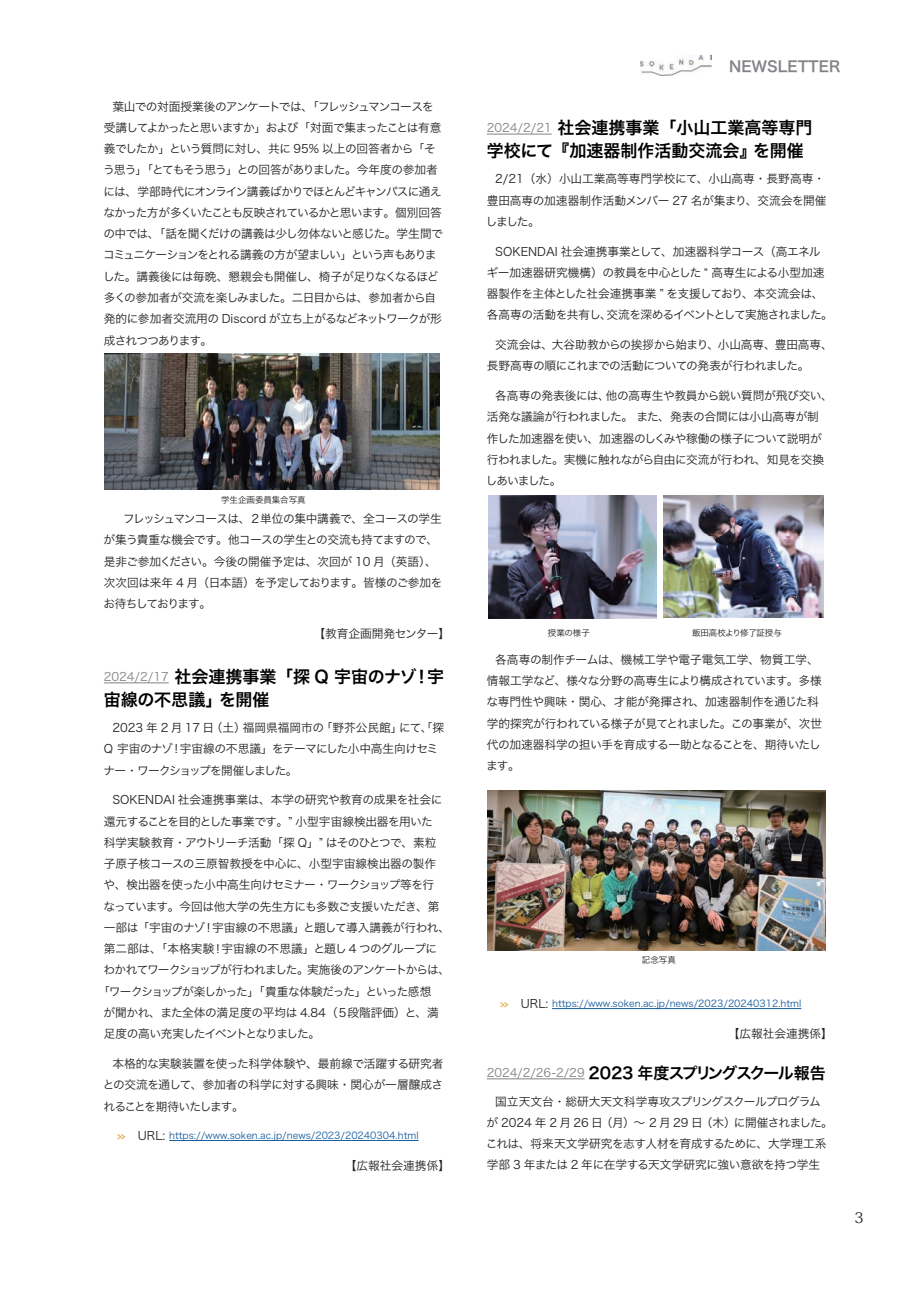
<style>
.page{position:relative;width:919px;height:1289px;background:#fff}
.page>*{position:absolute;margin:0;border:0;box-sizing:border-box;transform-origin:0 0}
.t1{font:16.95px/22.5px "Hira Kaku Pro N W6";color:#000}
.t2{font:15.9px "Hira Kaku Pro N W6";letter-spacing:-.055em;color:#000}
.t3{font:14.85px "Hira Kaku Pro N W6";color:#828487}
.t4{font:14.85px "Koz Min Pr 6 N";color:#231f20}
.t5{font:11.7px/21.3px "Hira Kaku Pro N W3";letter-spacing:-.04em;color:#231f20}
.t6{font:11.7px/21.3px "Hira Kaku Pro N W3";letter-spacing:-.07em;color:#231f20}
.t7{font:11.7px/21.3px "Hira Kaku Pro N W3";letter-spacing:-.005em;color:#231f20}
.t8{font:11.7px "Hira Kaku Pro N W3";color:#231f20}
.t9{font:11.7px "Hira Kaku Pro N W3";letter-spacing:-.075em;color:#231f20}
.t10{font:11.7px "Hira Kaku Pro N W3";letter-spacing:-.08em;color:#231f20}
.t11{font:11.7px "Hira Kaku Pro N W3";letter-spacing:-.06em;color:#231f20}
.t12{font:11.7px "Hira Kaku Pro N W3";letter-spacing:-.01em;color:#231f20}
.t13{font:11.7px "Hira Kaku Pro N W3";letter-spacing:-.09em;color:#231f20}
.t14{font:9.6px "Hira Kaku Pro W3";color:#175d9e}
.t15{font:8.55px "Hira Kaku Pro N W3";letter-spacing:-.02em;color:#231f20}
.t16{font:8.55px "Hira Kaku Pro N W3";color:#231f20}
.s1{font-family:"Hira Kaku Pro N W3";font-size:11.7px;color:#808285}
.s2{font-family:"Myriad Pro";font-size:12.75px;color:#daa93e}
.s3{font-family:"Hira Kaku Pro N W3";font-size:11.7px;color:#231f20}
</style>
<div class="page">
<img style="left:640px;top:56px;width:71px;height:20px">
<hr style="left:104px;top:682px;width:65px;height:1px;background:#808285">
<hr style="left:169px;top:1140px;width:249px;height:1px;background:#175d9e">
<hr style="left:486px;top:134px;width:65px;height:1px;background:#808285">
<hr style="left:552px;top:1008px;width:249px;height:1px;background:#175d9e">
<hr style="left:486px;top:1078px;width:98px;height:1px;background:#808285">
<img style="left:489px;top:495px;width:168px;height:124px">
<img style="left:663px;top:495px;width:160px;height:123px">
<img style="left:488px;top:790px;width:337px;height:160px">
<img style="left:104px;top:353px;width:335px;height:136px">
<p class="t6" style="left:103px;top:95px;width:341px;text-indent:9px">葉山での対面授業後のアンケートでは、「フレッシュマンコースを受講してよかったと思いますか」および「対面で集まったことは有意義でしたか」という質問に対し、共に 95% 以上の回答者から「そう思う」「とてもそう思う」との回答がありました。今年度の参加者には、学部時代にオンライン講義ばかりでほとんどキャンパスに通えなかった方が多くいたことも反映されているかと思います。個別回答の中では、「話を聞くだけの講義は少し勿体ないと感じた。学生間でコミュニケーションをとれる講義の方が望ましい」という声もありました。講義後には毎晩、懇親会も開催し、椅子が足りなくなるほど多くの参加者が交流を楽しみました。二日目からは、参加者から自発的に参加者交流用の Discord が立ち上がるなどネットワークが形成されつつあります。</p>
<p class="t16" style="left:221px;top:492px;width:86px">学生企画委員集合写真</p>
<p class="t5" style="left:103px;top:507px;width:340px;text-indent:9px">　フレッシュマンコースは、２単位の集中講義で、全コースの学生が集う貴重な機会です。他コースの学生との交流も持てますので、是非ご参加ください。今後の開催予定は、次回が 10 月（英語）、次次回は来年 4 月（日本語）を予定しております。皆様のご参加をお待ちしております。</p>
<p class="t8" style="left:313px;top:623px;width:138px">【教育企画開発センター】</p>
<h1 class="t1" style="left:104px;top:665px;width:342px"><span class="s1">2024/2/17</span> 社会連携事業「探 Q 宇宙のナゾ！宇宙線の不思議」を開催</h1>
<p class="t5" style="left:103px;top:716px;width:342px;text-indent:9px">2023 年 2 月 17 日（土）福岡県福岡市の「野芥公民館」にて、「探<br>Q 宇宙のナゾ！宇宙線の不思議」をテーマにした小中高生向けセミナー・ワークショップを開催しました。</p>
<p class="t8" style="left:112px;top:789px;width:331px">SOKENDAI 社会連携事業は、本学の研究や教育の成果を社会に</p>
<p class="t5" style="left:104px;top:809px;width:330px">還元することを目的とした事業です。” 小型宇宙線検出器を用いた</p>
<p class="t11" style="left:104px;top:832px;width:334px">科学実験教育・アウトリーチ活動「探 Q」” はそのひとつで、素粒</p>
<p class="t12" style="left:104px;top:853px;width:334px">子原子核コースの三原智教授を中心に、小型宇宙線検出器の製作</p>
<p class="t5" style="left:103px;top:873px;width:332px">や、検出器を使った小中高生向けセミナー・ワークショップ等を行</p>
<p class="t5" style="left:103px;top:894px;width:337px">なっています。今回は他大学の先生方にも多数ご支援いただき、第</p>
<p class="t5" style="left:104px;top:916px;width:348px">一部は「宇宙のナゾ！宇宙線の不思議」と題して導入講義が行われ、</p>
<p class="t5" style="left:104px;top:937px;width:335px">第二部は、「本格実験！宇宙線の不思議」と題し 4 つのグループに</p>
<p class="t9" style="left:104px;top:959px;width:348px">わかれてワークショップが行われました。実施後のアンケートからは、</p>
<p class="t10" style="left:98px;top:980px;width:335px">「ワークショップが楽しかった」「貴重な体験だった」といった感想</p>
<p class="t5" style="left:104px;top:1001px;width:337px">が聞かれ、また全体の満足度の平均は 4.84（５段階評価）と、満</p>
<p class="t13" style="left:104px;top:1023px;width:218px">足度の高い充実したイベントとなりました。</p>
<p class="t5" style="left:103px;top:1052px;width:342px;text-align:justify;text-indent:10px">本格的な実験装置を使った科学体験や、最前線で活躍する研究者との交流を通して、参加者の科学に対する興味・関心が一層醸成されることを期待いたします。</p>
<p class="t14" style="left:117px;top:1126px;width:303px"><span class="s2">»</span> <span class="s3">URL:</span> https://www.soken.ac.jp/news/2023/20240304.html</p>
<p class="t8" style="left:345px;top:1155px;width:107px">【広報社会連携係】</p>
<p class="t3" style="left:729px;top:53px;width:113px">NEWSLETTER</p>
<h1 class="t1" style="left:486px;top:116px;width:327px"><span class="s1">2024/2/21</span> 社会連携事業「小山工業高等専門学校にて『加速器制作活動交流会』を開催</h1>
<p class="t7" style="left:486px;top:167px;width:342px;text-indent:9px">2/21（水）小山工業高等専門学校にて、小山高専・長野高専・豊田高専の加速器制作活動メンバー 27 名が集まり、交流会を開催しました。</p>
<p class="t5" style="left:486px;top:240px;width:348px;text-indent:9px">SOKENDAI 社会連携事業として、加速器科学コース（高エネルギー加速器研究機構）の教員を中心とした “ 高専生による小型加速器製作を主体とした社会連携事業 ” を支援しており、本交流会は、各高専の活動を共有し、交流を深めるイベントとして実施されました。</p>
<p class="t5" style="left:486px;top:333px;width:348px;text-indent:9px">交流会は、大谷助教からの挨拶から始まり、小山高専、豊田高専、長野高専の順にこれまでの活動についての発表が行われました。</p>
<p class="t5" style="left:486px;top:384px;width:348px;text-indent:9px">各高専の発表後には、他の高専生や教員から鋭い質問が飛び交い、活発な議論が行われました。 また、発表の合間には小山高専が制<br>作した加速器を使い、加速器のしくみや稼働の様子について説明が行われました。実機に触れながら自由に交流が行われ、知見を交換しあいました。</p>
<p class="t15" style="left:548px;top:625px;width:235px">授業の様子　　　　　　　　　　　　飯田高校より修了証授与</p>
<p class="t5" style="left:486px;top:648px;width:337px;text-indent:9px">各高専の制作チームは、機械工学や電子電気工学、物質工学、情報工学など、様々な分野の高専生により構成されています。多様な専門性や興味・関心、才能が発揮され、加速器制作を通じた科学的探究が行われている様子が見てとれました。この事業が、次世代の加速器科学の担い手を育成する一助となることを、期待いたします。</p>
<p class="t16" style="left:642px;top:952px;width:36px">記念写真</p>
<p class="t14" style="left:499px;top:995px;width:303px"><span class="s2">»</span> <span class="s3">URL:</span> https://www.soken.ac.jp/news/2023/20240312.html</p>
<p class="t8" style="left:727px;top:1023px;width:107px">【広報社会連携係】</p>
<h2 class="t2" style="left:486px;top:1058px;width:340px"><span class="s1">2024/2/26-2/29</span> 2023 年度スプリングスクール報告</h2>
<p class="t5" style="left:486px;top:1089px;width:348px;text-indent:9px">国立天文台・総研大天文科学専攻スプリングスクールプログラムが 2024 年 2 月 26 日（月）～ 2 月 29 日（木）に開催されました。これは、将来天文学研究を志す人材を育成するために、大学理工系学部 3 年または 2 年に在学する天文学研究に強い意欲を持つ学生</p>
<p class="t4" style="left:854px;top:1209px;width:11px">3</p>
</div>
